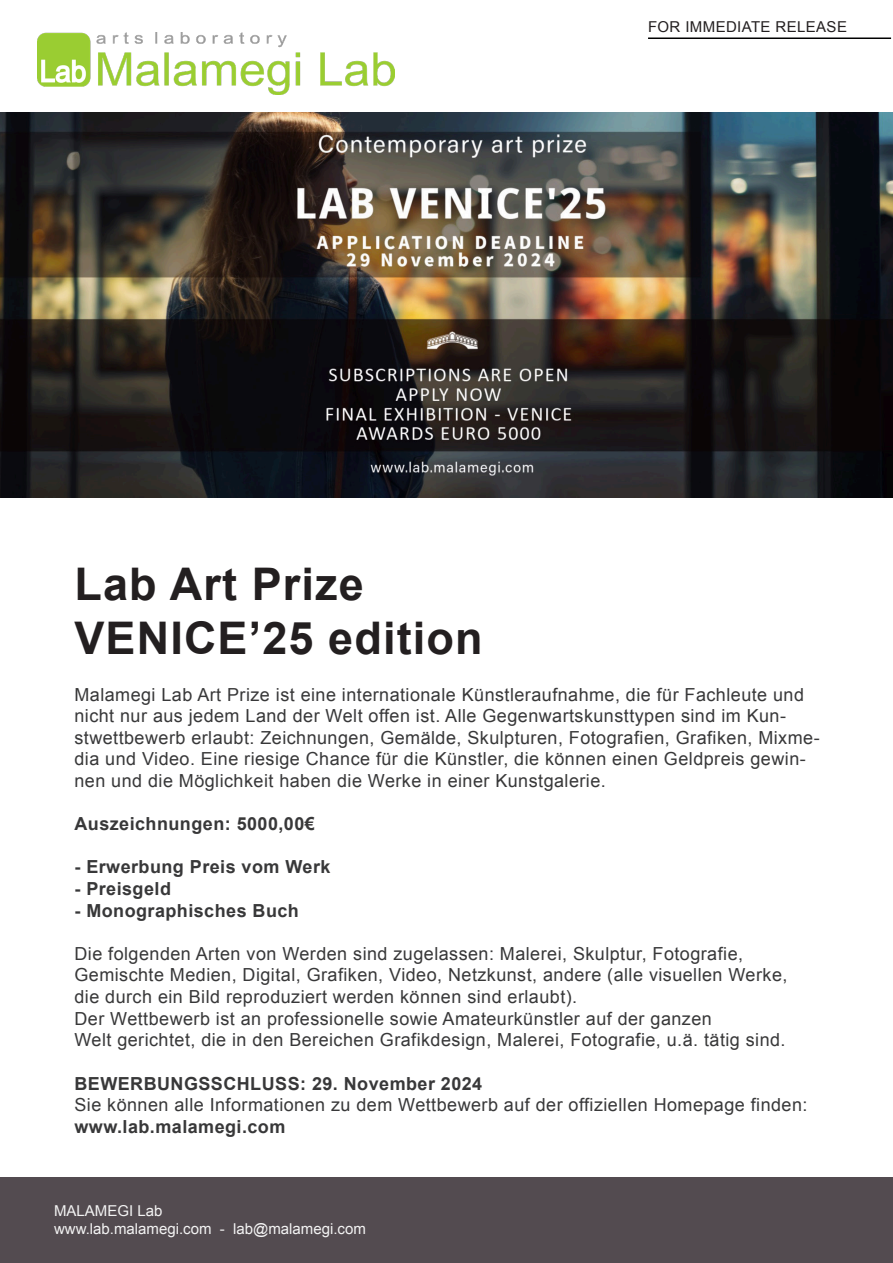
<style>
.page{position:relative;width:893px;height:1263px;background:#fff}
.page>*{position:absolute;margin:0;border:0;box-sizing:border-box;transform-origin:0 0}
.t1{font:700 45px "Arial";letter-spacing:.025em;color:#231f20}
.t2{font:18px/21.6px "Arial";letter-spacing:.025em;color:#383839}
.t3{font:700 18px "Arial";letter-spacing:.025em;color:#383839}
.t4{font:15px "Arial";color:#f3f3f3}
.t5{font:15px "Arial";letter-spacing:.025em;color:#231f20}
</style>
<div class="page">
<div style="left:0;top:1178px;width:893px;height:85px;background:#534b50"></div>
<hr style="left:648px;top:38px;width:243px;height:1px;background:#000">
<img style="left:38px;top:32px;width:356px;height:63px">
<img style="left:0;top:113px;width:893px;height:384px">
<p class="t5" style="left:648px;top:17px;width:200px">FOR IMMEDIATE RELEASE</p>
<p class="t1" style="left:74px;top:554px;width:291px">Lab Art Prize</p>
<p class="t1" style="left:74px;top:608px;width:410px">VENICE’25 edition</p>
<p class="t2" style="left:74px;top:684px;width:747px">Malamegi Lab Art Prize ist eine internationale Künstleraufnahme, die für Fachleute und nicht nur aus jedem Land der Welt offen ist. Alle Gegenwartskunsttypen sind im Kun&shy;stwettbewerb erlaubt: Zeichnungen, Gemälde, Skulpturen, Fotografien, Grafiken, Mixme&shy;dia und Video. Eine riesige Chance für die Künstler, die können einen Geldpreis gewin&shy;nen und die Möglichkeit haben die Werke in einer Kunstgalerie.</p>
<p class="t3" style="left:74px;top:812px;width:242px">Auszeichnungen: 5000,00€</p>
<p class="t3" style="left:74px;top:855px;width:257px">- Erwerbung Preis vom Werk</p>
<p class="t3" style="left:74px;top:877px;width:98px">- Preisgeld</p>
<p class="t3" style="left:74px;top:898px;width:226px">- Monographisches Buch</p>
<p class="t2" style="left:74px;top:943px;width:670px">Die folgenden Arten von Werden sind zugelassen: Malerei, Skulptur, Fotografie,</p>
<p class="t2" style="left:74px;top:964px;width:714px">Gemischte Medien, Digital, Grafiken, Video, Netzkunst, andere (alle visuellen Werke,</p>
<p class="t2" style="left:74px;top:986px;width:504px">die durch ein Bild reproduziert werden können sind erlaubt).</p>
<p class="t2" style="left:74px;top:1008px;width:639px">Der Wettbewerb ist an professionelle sowie Amateurkünstler auf der ganzen</p>
<p class="t2" style="left:74px;top:1029px;width:713px">Welt gerichtet, die in den Bereichen Grafikdesign, Malerei, Fotografie, u.ä. tätig sind.</p>
<p class="t3" style="left:74px;top:1071px;width:409px">BEWERBUNGSSCHLUSS: 29. November 2024</p>
<p class="t2" style="left:74px;top:1094px;width:735px">Sie können alle Informationen zu dem Wettbewerb auf der offiziellen Homepage finden:</p>
<p class="t3" style="left:74px;top:1114px;width:212px">www.lab.malamegi.com</p>
<p class="t4" style="left:54px;top:1200px;width:110px">MALAMEGI Lab</p>
<p class="t4" style="left:54px;top:1218px;width:313px">www.lab.malamegi.com - lab@malamegi.com</p>
</div>
